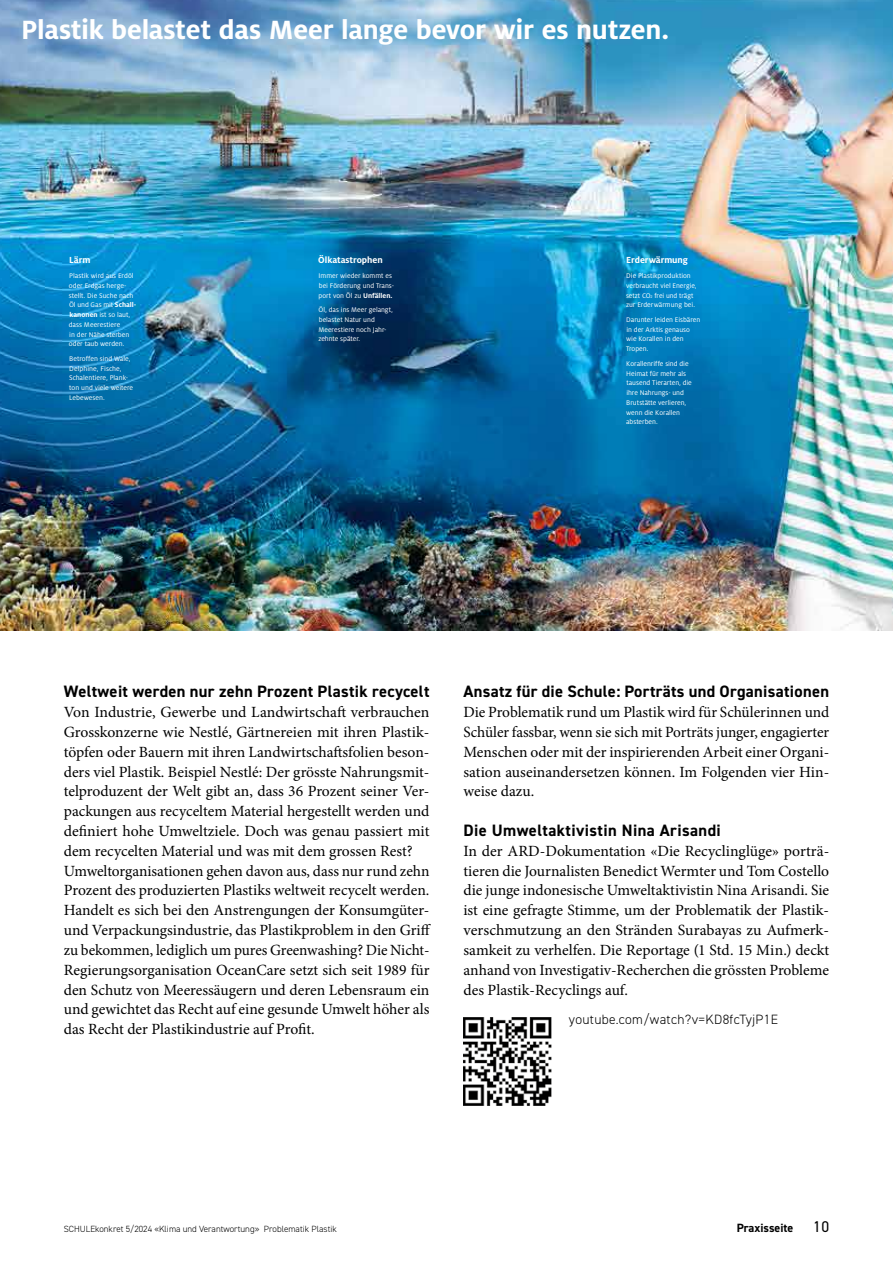
<style>
.page{position:relative;width:893px;height:1263px;background:#fff}
.page>*{position:absolute;margin:0;border:0;box-sizing:border-box;transform-origin:0 0}
.t1{font:700 29.25px "Milo OT";letter-spacing:-.01em;color:#fff}
.t2{font:700 16.5px "DIN2014";letter-spacing:.02em;color:#000}
.t3{font:15.6px/19.8px "Minion Pro";color:#000;text-align:justify}
.t4{font:15.6px "DIN2014";color:#000}
.t5{font:300 13.5px "DIN2014";letter-spacing:.025em;color:#000}
.t6{font:700 12px "DIN2014";color:#000}
.t7{font:700 9.75px "Milo OT";letter-spacing:-.005em;color:#fff}
.t8{font:300 9px "DIN2014";color:#000}
.t9{font:7.5px/9.8px "Milo OT";letter-spacing:-.005em;color:#fff}
.s1{font-weight:700}
</style>
<div class="page">
<img style="left:0;top:0;width:893px;height:631px">
<img style="left:463px;top:1017px;width:89px;height:89px">
<h1 class="t1" style="left:21px;top:14px;width:649px">Plastik belastet das Meer lange bevor wir es nutzen.</h1>
<p class="t7" style="left:69px;top:255px;width:23px">Lärm</p>
<p class="t9" style="left:69px;top:271px;width:69px">Plastik wird aus Erdöl oder Erdgas herge&shy;stellt. Die Suche nach<br>Öl und Gas mit <span class="s1">Schall&shy;kanonen</span> ist so laut, dass Meerestiere<br>in der Nähe sterben oder taub werden.</p>
<p class="t9" style="left:69px;top:354px;width:66px">Betroffen sind Wale,<br>Delphine, Fische,<br>Schalentiere, Plank&shy;ton und viele weitere<br>Lebewesen.</p>
<p class="t7" style="left:318px;top:255px;width:66px">Ölkatastrophen</p>
<p class="t9" style="left:319px;top:271px;width:77px">Immer wieder kommt es bei Förderung und Trans&shy;port von Öl zu <span class="s1">Unfällen.</span></p>
<p class="t9" style="left:318px;top:305px;width:76px">Öl, das ins Meer gelangt, belastet Natur und<br>Meerestiere noch Jahr&shy;zehnte später.</p>
<p class="t7" style="left:626px;top:255px;width:63px">Erderwärmung</p>
<p class="t9" style="left:626px;top:271px;width:72px">Die Plastikproduktion verbraucht viel Energie, setzt CO<sub>2</sub> frei und trägt zur Erderwärmung bei.</p>
<p class="t9" style="left:626px;top:315px;width:76px">Darunter leiden Eisbären in der Arktis genauso wie Korallen in den<br>Tropen.</p>
<p class="t9" style="left:626px;top:359px;width:67px">Korallenriffe sind die<br>Heimat für mehr als tausend Tierarten, die ihre Nahrungs- und<br>Brutstätte verlieren, wenn die Korallen absterben.</p>
<p class="t2" style="left:64px;top:681px;width:367px">Weltweit werden nur zehn Prozent Plastik recycelt</p>
<p class="t3" style="left:64px;top:702px;width:369px;text-align:left">Von Industrie, Gewerbe und Landwirtschaft verbrauchen Grosskonzerne wie Nestlé, Gärtnereien mit ihren Plastik&shy;töpfen oder Bauern mit ihren Landwirtschaftsfolien beson&shy;ders viel Plastik. Beispiel Nestlé: Der grösste Nahrungsmit&shy;telproduzent der Welt gibt an, dass 36 Prozent seiner Ver&shy;packungen aus recyceltem Material hergestellt werden und definiert hohe Umweltziele. Doch was genau passiert mit dem recycelten Material und was mit dem grossen Rest?<br>Umweltorganisationen gehen davon aus, dass nur rund zehn Prozent des produzierten Plastiks weltweit recycelt werden.<br>Handelt es sich bei den Anstrengungen der Konsumgüter&shy;und Verpackungsindustrie, das Plastikproblem in den Griff zu bekommen, lediglich um pures Greenwashing? Die Nicht-Regierungsorganisation OceanCare setzt sich seit 1989 für den Schutz von Meeressäugern und deren Lebensraum ein und gewichtet das Recht auf eine gesunde Umwelt höher als das Recht der Plastikindustrie auf Profit.</p>
<p class="t2" style="left:463px;top:681px;width:367px">Ansatz für die Schule: Porträts und Organisationen</p>
<p class="t3" style="left:463px;top:702px;width:367px">Die Problematik rund um Plastik wird für Schülerinnen und Schüler fassbar, wenn sie sich mit Porträts junger, engagierter Menschen oder mit der inspirierenden Arbeit einer Organi&shy;sation auseinandersetzen können. Im Folgenden vier Hin&shy;weise dazu.</p>
<p class="t2" style="left:463px;top:819px;width:259px">Die Umweltaktivistin Nina Arisandi</p>
<p class="t3" style="left:463px;top:841px;width:367px">In der ARD-Dokumentation «Die Recyclinglüge» porträ&shy;tieren die Journalisten Benedict Wermter und Tom Costello die junge indonesische Umweltaktivistin Nina Arisandi. Sie ist eine gefragte Stimme, um der Problematik der Plastik&shy;verschmutzung an den Stränden Surabayas zu Aufmerk&shy;samkeit zu verhelfen. Die Reportage (1 Std. 15 Min.) deckt anhand von Investigativ-Recherchen die grössten Probleme des Plastik-Recyclings auf.</p>
<p class="t5" style="left:569px;top:1011px;width:211px">youtube.com/watch?v=KD8fcTyjP1E</p>
<p class="t8" style="left:64px;top:1223px;width:275px">SCHULEkonkret 5/2024 «Klima und Verantwortung» Problematik Plastik</p>
<p class="t6" style="left:737px;top:1220px;width:58px">Praxisseite</p>
<p class="t4" style="left:813px;top:1217px;width:17px">10</p>
</div>
